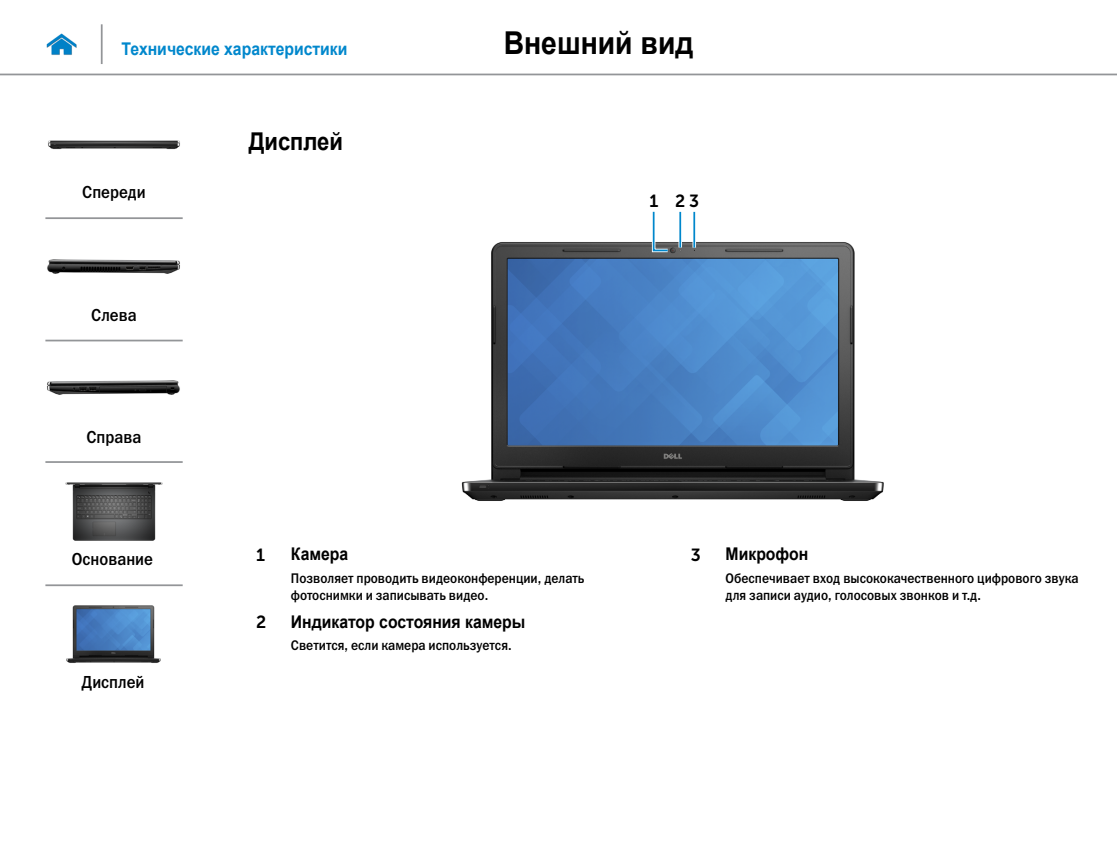
<style>
.page{position:relative;width:1117px;height:844px;background:#fff}
.page>*{position:absolute;margin:0;border:0;box-sizing:border-box;transform-origin:0 0}
.t1{font:700 31.5px "Arial";color:#000;scale:.9 1}
.Head2{font:700 24.5px "Arial";color:#000;scale:.9 1}
.Callout_Head{font:700 17.5px "Arial";color:#000;scale:.9 1}
.t2{font:17.5px "Franklin Gothic Medium C";color:#000;scale:.9 1}
.t3{font:700 17.5px "Arial";color:#0087cc;scale:.9 1}
.Callout-L{font:17.5px "Museo Sans For Dell 700";color:#000}
.Callout_description{font:14px/17.5px "Franklin Gothic Medium C";color:#000;scale:.9 1}
</style>
<div class="page">
<hr style="left:0;top:74px;width:1116px;height:1px;background:#939598">
<img style="left:46px;top:33px;width:31px;height:22px">
<img style="left:461px;top:232px;width:423px;height:269px">
<hr style="left:678px;top:212px;width:3px;height:35px;background:#fff">
<hr style="left:679px;top:212px;width:2px;height:35px;background:#0087cc">
<hr style="left:692px;top:212px;width:3px;height:35px;background:#fff">
<hr style="left:693px;top:212px;width:2px;height:35px;background:#0087cc">
<svg style="left:650px;top:211px;width:21px;height:43px"></svg>
<hr style="left:101px;top:24px;width:2px;height:40px;background:#939598">
<img style="left:48px;top:140px;width:132px;height:10px">
<img style="left:47px;top:259px;width:133px;height:15px">
<img style="left:47px;top:380px;width:133px;height:15px">
<img style="left:65px;top:482px;width:98px;height:59px">
<img style="left:66px;top:605px;width:95px;height:58px">
<hr style="left:45px;top:217px;width:138px;height:2px;background:#939598">
<hr style="left:45px;top:339px;width:138px;height:2px;background:#939598">
<hr style="left:45px;top:461px;width:138px;height:2px;background:#939598">
<hr style="left:45px;top:584px;width:138px;height:2px;background:#939598">
<p class="t3" style="left:122px;top:36px;width:252px">Технические характеристики</p>
<h1 class="t1" style="left:503px;top:21px;width:212px">Внешний вид</h1>
<p class="t2" style="left:82px;top:182px;width:72px">Спереди</p>
<p class="t2" style="left:91px;top:305px;width:52px">Слева</p>
<p class="t2" style="left:86px;top:427px;width:63px">Справа</p>
<p class="t2" style="left:72px;top:549px;width:92px">Основание</p>
<p class="t2" style="left:82px;top:672px;width:71px">Дисплей</p>
<p class="Head2" style="left:249px;top:124px;width:106px">Дисплей</p>
<p class="Callout-L" style="left:649px;top:191px;width:10px">1</p>
<p class="Callout-L" style="left:675px;top:191px;width:26px">23</p>
<p class="Callout-L" style="left:256px;top:544px;width:10px">1</p>
<p class="Callout_Head" style="left:291px;top:541px;width:65px">Камера</p>
<p class="Callout_description" style="left:291px;top:569px;width:327px">Позволяет проводить видеоконференции, делать фотоснимки и записывать видео.</p>
<p class="Callout-L" style="left:256px;top:612px;width:12px">2</p>
<p class="Callout_Head" style="left:291px;top:609px;width:262px">Индикатор состояния камеры</p>
<p class="Callout_description" style="left:291px;top:636px;width:247px">Светится, если камера используется.</p>
<p class="Callout-L" style="left:690px;top:544px;width:12px">3</p>
<p class="Callout_Head" style="left:725px;top:541px;width:93px">Микрофон</p>
<p class="Callout_description" style="left:725px;top:569px;width:394px">Обеспечивает вход высококачественного цифрового звука для записи аудио, голосовых звонков и т.д.</p>
</div>
